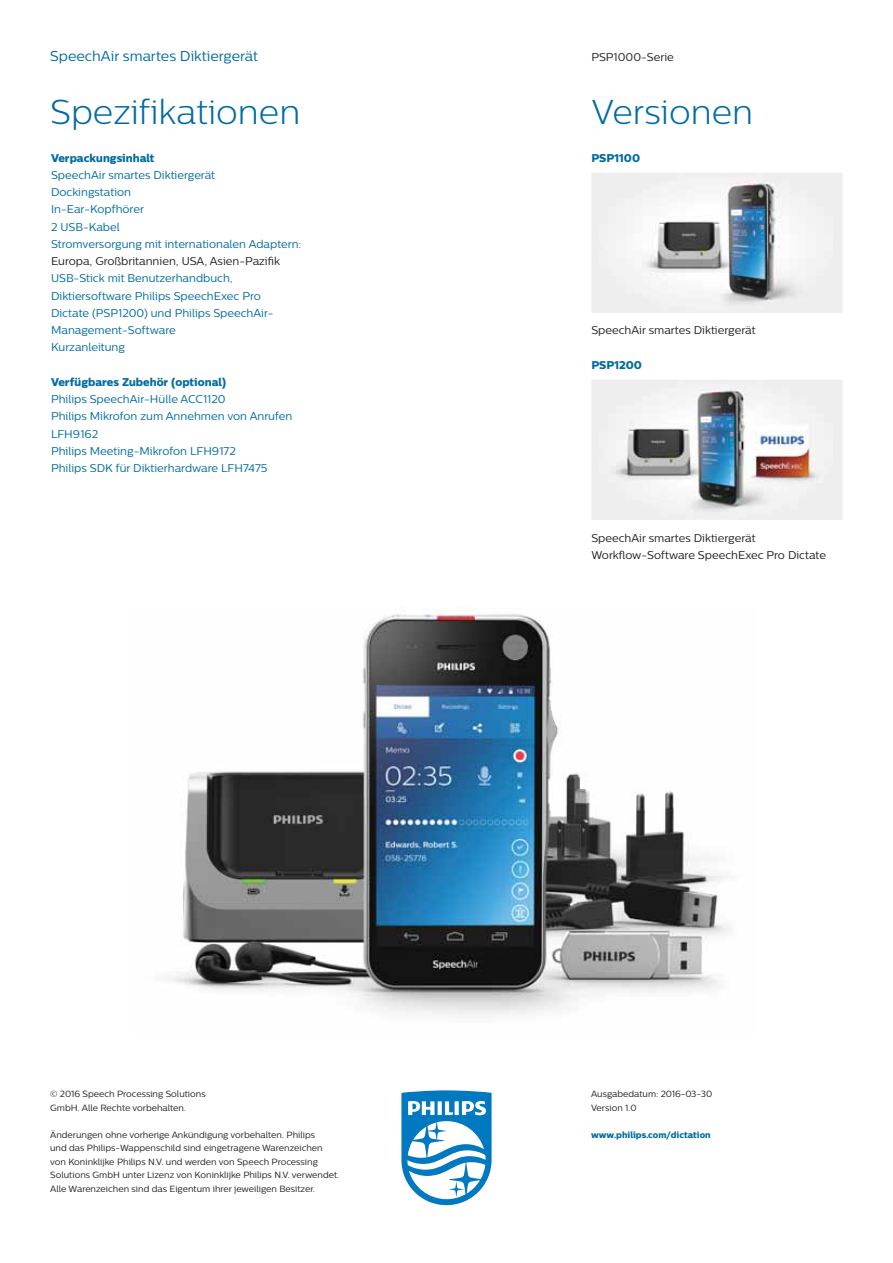
<style>
.page{position:relative;width:893px;height:1263px;background:#fff}
.page>*{position:absolute;margin:0;border:0;box-sizing:border-box;transform-origin:0 0}
.t1{font:300 34.5px "Centrale Sans";color:#006ba2}
.t2{font:14.25px "Centrale Sans";color:#006ba2}
.t3{font:11.25px/17.2px "Centrale Sans";color:#006ba2}
.t4{font:11.25px/17.2px "Centrale Sans";color:#231f20}
.t5{font:11.25px "Centrale Sans X Bold";color:#006ba2}
.t6{font:9px/13.5px "Centrale Sans";color:#231f20}
.t7{font:9px "Centrale Sans X Bold";color:#006ba2}
</style>
<div class="page">
<svg style="left:401px;top:1090px;width:90px;height:115px"></svg>
<img style="left:591px;top:173px;width:251px;height:140px">
<img style="left:591px;top:380px;width:251px;height:140px">
<img style="left:172px;top:608px;width:559px;height:407px">
<p class="t2" style="left:50px;top:51px;width:209px">SpeechAir smartes Diktiergerät</p>
<p class="t4" style="left:591px;top:49px;width:84px">PSP1000-Serie</p>
<h1 class="t1" style="left:591px;top:98px;width:163px">Versionen</h1>
<p class="t5" style="left:591px;top:154px;width:50px">PSP1100</p>
<h1 class="t1" style="left:50px;top:98px;width:252px">Spezifikationen</h1>
<p class="t5" style="left:51px;top:153px;width:105px">Verpackungsinhalt</p>
<p class="t3" style="left:51px;top:167px;width:252px">SpeechAir smartes Diktiergerät<br>Dockingstation<br>In-Ear-Kopfhörer<br>2 USB-Kabel<br>Stromversorgung mit internationalen Adaptern:</p>
<p class="t4" style="left:51px;top:253px;width:230px">Europa, Großbritannien, USA, Asien-Pazifik</p>
<p class="t3" style="left:51px;top:271px;width:224px">USB-Stick mit Benutzerhandbuch,<br>Diktiersoftware Philips SpeechExec Pro<br>Dictate (PSP1200) und Philips SpeechAir-<br>Management-Software<br>Kurzanleitung</p>
<p class="t5" style="left:51px;top:378px;width:177px">Verfügbares Zubehör (optional)</p>
<p class="t3" style="left:51px;top:391px;width:243px">Philips SpeechAir-Hülle ACC1120<br>Philips Mikrofon zum Annehmen von Anrufen<br>LFH9162<br>Philips Meeting-Mikrofon LFH9172<br>Philips SDK für Diktierhardware LFH7475</p>
<p class="t4" style="left:591px;top:323px;width:166px">SpeechAir smartes Diktiergerät</p>
<p class="t5" style="left:591px;top:361px;width:52px">PSP1200</p>
<p class="t6" style="left:50px;top:1088px;width:157px">© 2016 Speech Processing Solutions<br>GmbH. Alle Rechte vorbehalten.</p>
<p class="t6" style="left:50px;top:1128px;width:291px">Änderungen ohne vorherige Ankündigung vorbehalten. Philips<br>und das Philips-Wappenschild sind eingetragene Warenzeichen von Koninklijke Philips N.V. und werden von Speech Processing Solutions GmbH unter Lizenz von Koninklijke Philips N.V. verwendet.<br>Alle Warenzeichen sind das Eigentum ihrer jeweiligen Besitzer.</p>
<p class="t4" style="left:591px;top:530px;width:236px">SpeechAir smartes Diktiergerät<br>Workflow-Software SpeechExec Pro Dictate</p>
<p class="t6" style="left:591px;top:1088px;width:123px">Ausgabedatum: 2016-03-30<br>Version 1.0</p>
<p class="t7" style="left:591px;top:1131px;width:121px">www.philips.com/dictation</p>
</div>
